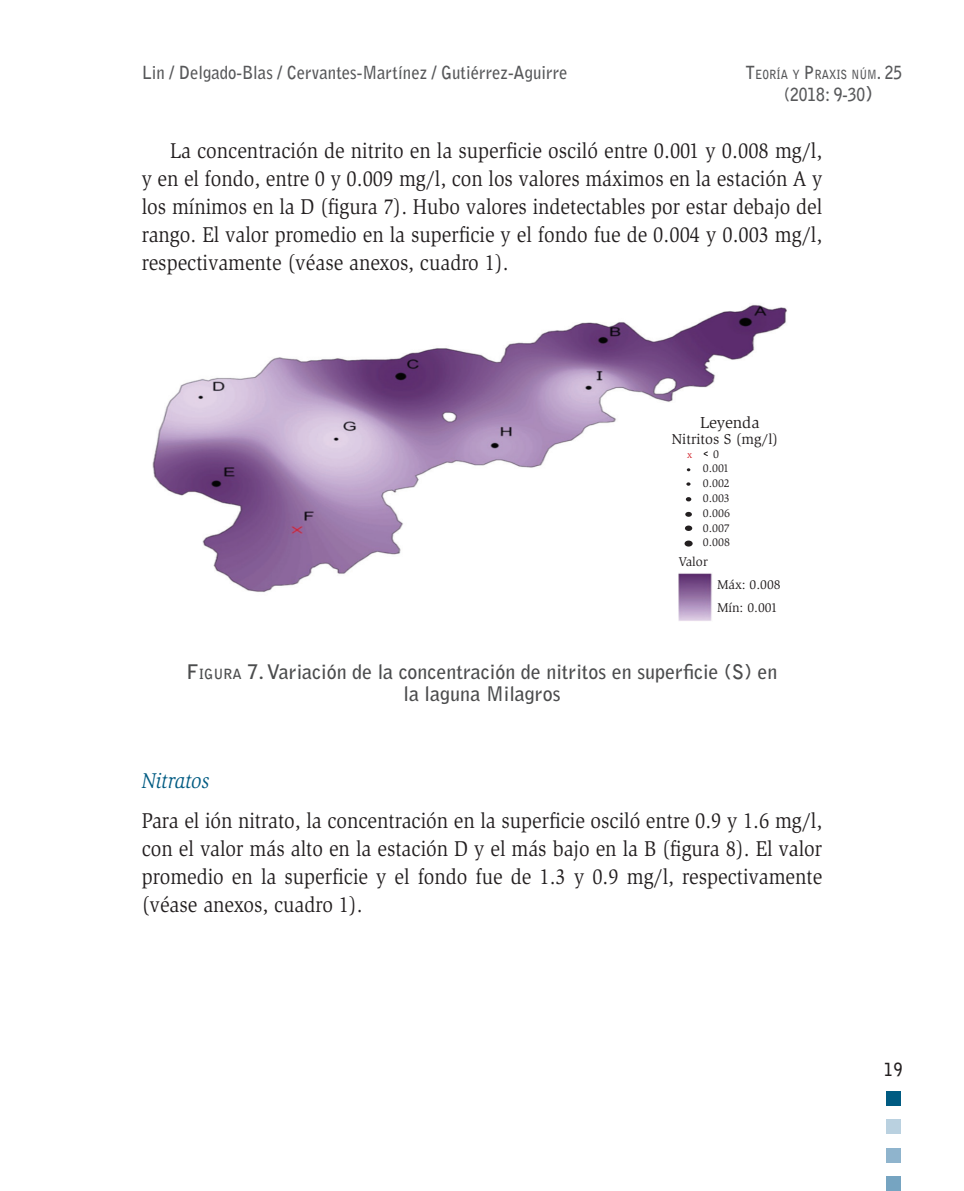
<style>
.page{position:relative;width:964px;height:1191px;background:#fff}
.page>*{position:absolute;margin:0;border:0;box-sizing:border-box;transform-origin:0 0}
.t1{font:22px/28px "Slimbach";color:#231f20;text-align:justify;scale:.9 1}
.t2{font:italic 22px "Slimbach";color:#005b82;scale:.9 1}
.t3{font:700 20px/22px "Bell Gothic Std";color:#4b4c4d;text-align:center}
.t4{font:700 18px "Bell Gothic Std";color:#57585a;scale:.93 1}
.t5{font:700 18px "Bell Gothic Std";color:#57585a;scale:.87 1}
.t6{font:700 18px "Bell Gothic Std";color:#231f20;scale:.87 1}
.t7{font:16.4px "Slimbach";color:#231f20}
.t8{font:14.8px "Slimbach";color:#231f20}
.t9{font:13.2px/23px "Slimbach";color:#231f20}
.t10{font:700 12.6px "Bell Gothic Std";color:#57585a;scale:.87 1}
.t11{font:11.4px/14.8px "Slimbach";color:#231f20;text-align:center}
.t12{font:9.8px "Slimbach";color:#d1232a}
.s1{font-size:18px}
.s2{font-size:20px}
.s3{font-style:inherit}
.s4{font-size:14px}
</style>
<div class="page">
<div style="left:886px;top:1091px;width:15px;height:14px;background:#005b82"></div>
<div style="left:886px;top:1176px;width:15px;height:15px;background:#76a4c1"></div>
<div style="left:886px;top:1119px;width:15px;height:15px;background:#bad1e0"></div>
<div style="left:886px;top:1148px;width:15px;height:14px;background:#8fb4cd"></div>
<img style="left:152px;top:304px;width:635px;height:288px">
<div style="left:679px;top:451px;width:15px;height:100px;background:#fff"></div>
<svg style="left:686px;top:497px;width:5px;height:4px"></svg>
<svg style="left:685px;top:512px;width:7px;height:5px"></svg>
<div style="left:685px;top:525px;width:7px;height:6px;background:#231f20;border-radius:50%"></div>
<div style="left:671px;top:416px;width:117px;height:33px;background:#fff"></div>
<svg style="left:686px;top:482px;width:4px;height:4px"></svg>
<div style="left:697px;top:449px;width:51px;height:103px;background:#fff"></div>
<svg style="left:703px;top:451px;width:5px;height:5px"></svg>
<div style="left:684px;top:540px;width:9px;height:6px;background:#231f20;border-radius:50%"></div>
<div style="left:717px;top:575px;width:83px;height:41px;background:#fff"></div>
<div style="left:678px;top:556px;width:44px;height:12px;background:#fff"></div>
<img style="left:678px;top:572px;width:34px;height:49px">
<p class="t4" style="left:142px;top:61px;width:459px">Lin / Delgado-Blas / Cervantes-Martínez / Gutiérrez-Aguirre</p>
<p class="t10" style="left:745px;top:67px;width:182px"><span class="s1">T</span>EORÍA Y <span class="s1">P</span>RAXIS NÚM<span class="s1">. 25</span></p>
<p class="t5" style="left:784px;top:84px;width:104px">(2018: 9-30<span class="s2">)</span></p>
<p class="t1" style="left:142px;top:137px;width:758px;text-indent:28px">La concentración de nitrito en la superficie osciló entre 0.001 y 0.008 mg/l, y en el fondo, entre 0 y 0.009 mg/l, con los valores máximos en la estación A y los mínimos en la D (figura 7). Hubo valores indetectables por estar debajo del rango. El valor promedio en la superficie y el fondo fue de 0.004 y 0.003 mg/l, respectivamente (véase anexos, cuadro 1).</p>
<p class="t7" style="left:700px;top:413px;width:61px">Leyenda</p>
<p class="t8" style="left:671px;top:431px;width:108px">Nitritos S (mg/l)</p>
<p class="t11" style="left:703px;top:446px;width:29px">0<br>0.001<br>0.002<br>0.003<br>0.006<br>0.007<br>0.008</p>
<p class="t9" style="left:717px;top:573px;width:65px">Máx: 0.008<br>Mín: 0.001</p>
<p class="t12" style="left:687px;top:449px;width:7px">x</p>
<p class="t9" style="left:678px;top:550px;width:31px">Valor</p>
<p class="t3" style="left:187px;top:661px;width:592px"><span class="s3">F</span><span class="s4">IGURA</span> 7. Variación de la concentración de nitritos en superficie (S) en la laguna Milagros</p>
<p class="t2" style="left:142px;top:768px;width:77px">Nitratos</p>
<p class="t1" style="left:142px;top:806px;width:757px">Para el ión nitrato, la concentración en la superficie osciló entre 0.9 y 1.6 mg/l, con el valor más alto en la estación D y el más bajo en la B (figura 8). El valor promedio en la superficie y el fondo fue de 1.3 y 0.9 mg/l, respectivamente (véase anexos, cuadro 1).</p>
<p class="t6" style="left:884px;top:1058px;width:23px">19</p>
</div>
